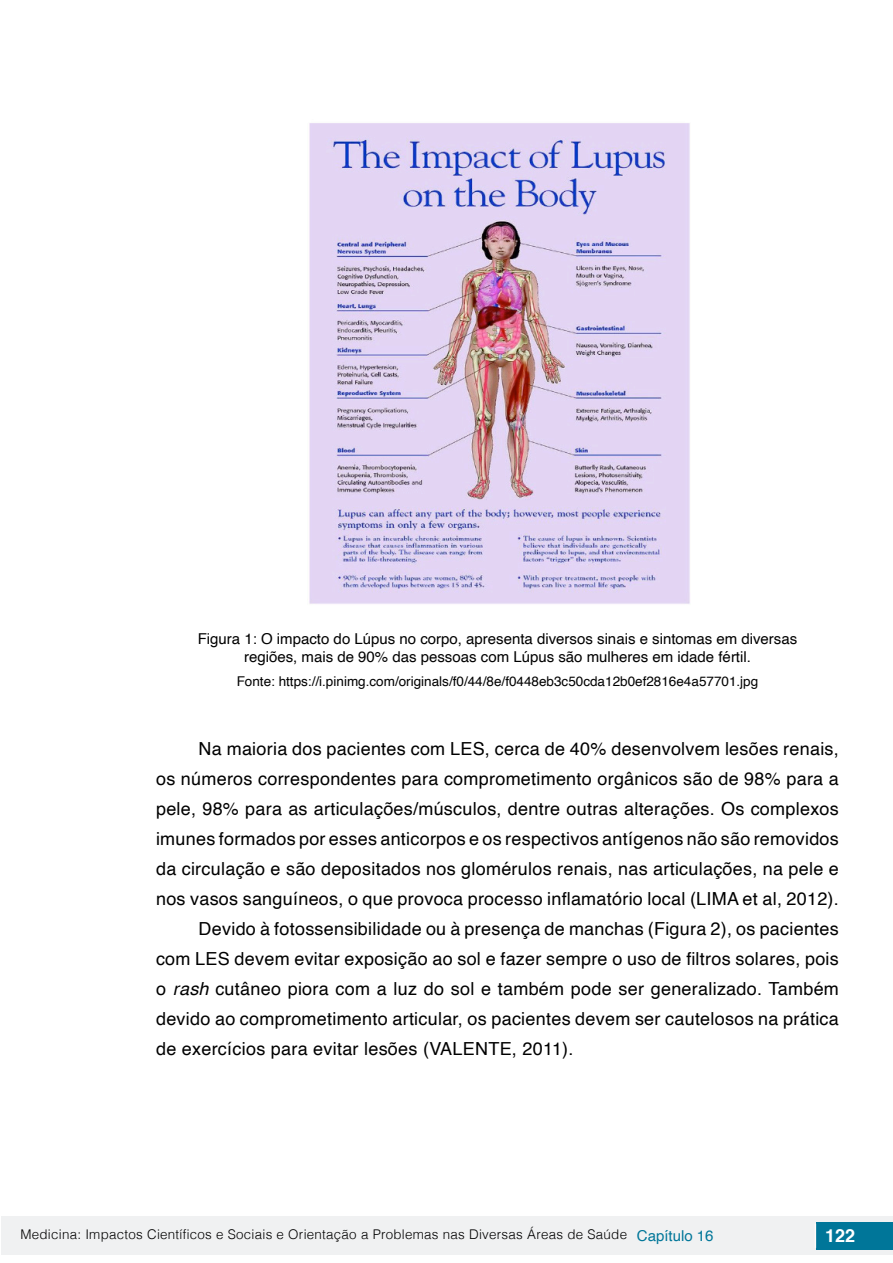
<style>
.page{position:relative;width:893px;height:1263px;background:#fff}
.page>*{position:absolute;margin:0;border:0;box-sizing:border-box;transform-origin:0 0}
.txt{font:18px/30px "Helvetica";letter-spacing:.015em;color:#000;text-align:justify}
.t1{font:700 18px "Helvetica";color:#fff}
.info_tab_gra_imag{font:15px/18px "Helvetica";color:#000;text-align:center}
.fonte_tab_gra_imag{font:13.5px "Helvetica";color:#000}
.t2{font:300 13.35px "Helvetica";letter-spacing:.02em;color:#000}
.s1{font-style:italic}
.s2{font-weight:400;font-size:15px;color:#007699}
</style>
<div class="page">
<div style="left:1px;top:1216px;width:891px;height:38px;background:#f0f1f2"></div>
<div style="left:816px;top:1222px;width:77px;height:27px;background:#007699"></div>
<svg style="left:815px;top:1224px;width:1px;height:24px"></svg>
<img style="left:309px;top:123px;width:381px;height:481px">
<p class="info_tab_gra_imag" style="left:198px;top:630px;width:601px">Figura 1: O impacto do Lúpus no corpo, apresenta diversos sinais e sintomas em diversas regiões, mais de 90% das pessoas com Lúpus são mulheres em idade fértil.</p>
<p class="fonte_tab_gra_imag" style="left:237px;top:671px;width:523px">Fonte: https://i.pinimg.com/originals/f0/44/8e/f0448eb3c50cda12b0ef2816e4a57701.jpg</p>
<p class="txt" style="left:156px;top:734px;width:684px;text-indent:43px">Na maioria dos pacientes com LES, cerca de 40% desenvolvem lesões renais, os números correspondentes para comprometimento orgânicos são de 98% para a pele, 98% para as articulações/músculos, dentre outras alterações. Os complexos imunes formados por esses anticorpos e os respectivos antígenos não são removidos da circulação e são depositados nos glomérulos renais, nas articulações, na pele e nos vasos sanguíneos, o que provoca processo inflamatório local (LIMA et al, 2012).</p>
<p class="txt" style="left:156px;top:914px;width:684px;text-indent:43px">Devido à fotossensibilidade ou à presença de manchas (Figura 2), os pacientes com LES devem evitar exposição ao sol e fazer sempre o uso de filtros solares, pois o <span class="s1">rash</span> cutâneo piora com a luz do sol e também pode ser generalizado. Também devido ao comprometimento articular, os pacientes devem ser cautelosos na prática de exercícios para evitar lesões (VALENTE, 2011).</p>
<p class="t2" style="left:20px;top:1223px;width:695px">Medicina: Impactos Científicos e Sociais e Orientação a Problemas nas Diversas Áreas de Saúde <span class="s2">Capítulo 16</span></p>
<p class="t1" style="left:825px;top:1221px;width:32px">122</p>
</div>
